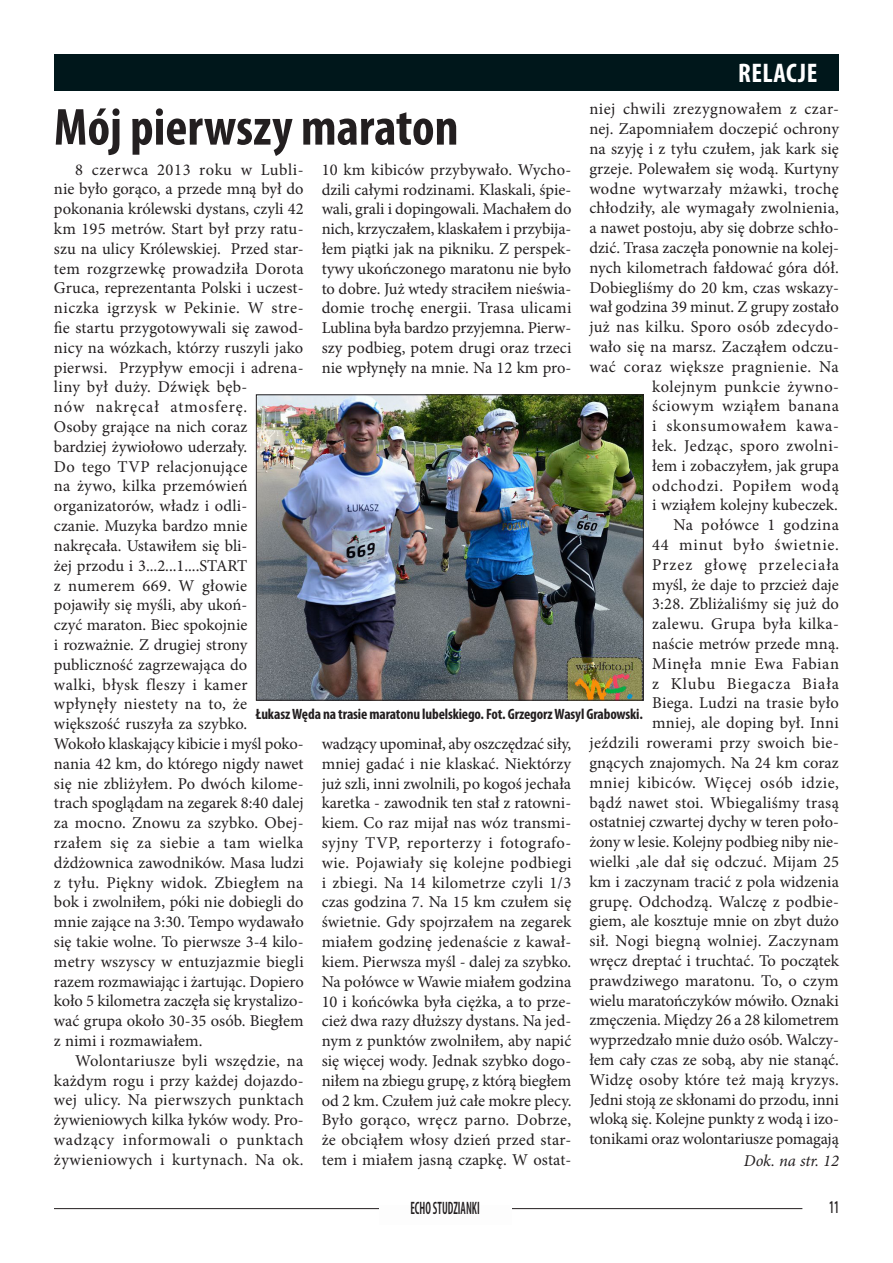
<style>
.page{position:relative;width:893px;height:1263px;background:#fff}
.page>*{position:absolute;margin:0;border:0;box-sizing:border-box;transform-origin:0 0}
.t1{font:700 condensed 52.5px "Myriad Pro";color:#231f20}
.t2{font:700 condensed 27px "Myriad Pro";letter-spacing:.02em;color:#fff}
.t3{font:600 condensed 18px "Myriad Pro";color:#231f20;scale:.67 1}
.t4{font:16.5px/19.8px "Minion Pro";letter-spacing:.005em;color:#231f20;text-align:justify}
.t5{font:italic 16.5px "Minion Pro";letter-spacing:-.01em;color:#231f20}
.t6{font:700 condensed 15px "Myriad Pro";letter-spacing:-.01em;color:#231f20}
</style>
<div class="page">
<hr style="left:54px;top:1208px;width:748px;height:1px;background:#231f20">
<div style="left:379px;top:1205px;width:132px;height:20px;background:#fdfdfd"></div>
<div style="left:54px;top:54px;width:785px;height:36px;background:#00171b"></div>
<img style="left:258px;top:396px;width:384px;height:303px">
<div style="left:256px;top:394px;width:388px;height:307px;border:1px solid #231f20"></div>
<h2 class="t2" style="left:738px;top:56px;width:81px">RELACJE</h2>
<p class="t4" style="left:589px;top:99px;width:251px;text-align:right">niej chwili zrezygnowałem z czar&shy;nej. Zapomniałem doczepić ochrony na szyję i z tyłu czułem, jak kark się grzeje. Polewałem się wodą. Kurtyny wodne wytwarzały mżawki, trochę chłodziły, ale wymagały zwolnienia, a nawet postoju, aby się dobrze schło&shy;dzić. Trasa zaczęła ponownie na kolej&shy;nych kilometrach fałdować góra dół.<br>Dobiegliśmy do 20 km, czas wskazy&shy;wał godzina 39 minut. Z grupy zostało już nas kilku. Sporo osób zdecydo&shy;wało się na marsz. Zacząłem odczu&shy;wać coraz większe pragnienie. Na kolejnym punkcie żywno&shy;ściowym wziąłem banana<br>i skonsumowałem kawa-<br>łek. Jedząc, sporo zwolni-<br>łem i zobaczyłem, jak grupa odchodzi. Popiłem wodą<br>i wziąłem kolejny kubeczek.<br>Na połówce 1 godzina<br>44 minut było świetnie.<br>Przez głowę przeleciała<br>myśl, że daje to przcież daje<br>3:28. Zbliżaliśmy się już do<br>zalewu. Grupa była kilka-<br>naście metrów przede mną.<br>Minęła mnie Ewa Fabian<br>z Klubu Biegacza Biała<br>Biega. Ludzi na trasie było<br>mniej, ale doping był. Inni<br>jeździli rowerami przy swoich bie&shy;gnących znajomych. Na 24 km coraz mniej kibiców. Więcej osób idzie, bądź nawet stoi. Wbiegaliśmy trasą ostatniej czwartej dychy w teren poło&shy;żony w lesie. Kolejny podbieg niby nie&shy;wielki ,ale dał się odczuć. Mijam 25 km i zaczynam tracić z pola widzenia grupę. Odchodzą. Walczę z podbie&shy;giem, ale kosztuje mnie on zbyt dużo sił. Nogi biegną wolniej. Zaczynam wręcz dreptać i truchtać. To początek prawdziwego maratonu. To, o czym wielu maratończyków mówiło. Oznaki zmęczenia. Między 26 a 28 kilometrem wyprzedzało mnie dużo osób. Walczy&shy;łem cały czas ze sobą, aby nie stanąć.<br>Widzę osoby które też mają kryzys.<br>Jedni stoją ze skłonami do przodu, inni wloką się. Kolejne punkty z wodą i izo&shy;tonikami oraz wolontariusze pomagają</p>
<p class="t5" style="left:744px;top:1150px;width:97px">Dok. na str. 12</p>
<h1 class="t1" style="left:54px;top:94px;width:406px">Mój pierwszy maraton</h1>
<p class="t4" style="left:322px;top:160px;width:251px">10 km kibiców przybywało. Wycho&shy;dzili całymi rodzinami. Klaskali, śpie&shy;wali, grali i dopingowali. Machałem do nich, krzyczałem, klaskałem i przybija&shy;łem piątki jak na pikniku. Z perspek&shy;tywy ukończonego maratonu nie było to dobre. Już wtedy straciłem nieświa&shy;domie trochę energii. Trasa ulicami Lublina była bardzo przyjemna. Pierw&shy;szy podbieg, potem drugi oraz trzeci nie wpłynęły na mnie. Na 12 km pro-</p>
<p class="t4" style="left:54px;top:160px;width:251px;text-align:left;text-indent:21px">8 czerwca 2013 roku w Lubli&shy;nie było gorąco, a przede mną był do pokonania królewski dystans, czyli 42 km 195 metrów. Start był przy ratu&shy;szu na ulicy Królewskiej. Przed star&shy;tem rozgrzewkę prowadziła Dorota<br>Gruca, reprezentanta Polski i uczest&shy;niczka igrzysk w Pekinie. W stre&shy;fie startu przygotowywali się zawod&shy;nicy na wózkach, którzy ruszyli jako pierwsi. Przypływ emocji i adrena&shy;liny był duży. Dźwięk bęb-<br>nów nakręcał atmosferę.<br>Osoby grające na nich coraz bardziej żywiołowo uderzały.<br>Do tego TVP relacjonujące<br>na żywo, kilka przemówień organizatorów, władz i odli-<br>czanie. Muzyka bardzo mnie nakręcała. Ustawiłem się bli-<br>żej przodu i 3...2...1....START<br>z numerem 669. W głowie pojawiły się myśli, aby ukoń-<br>czyć maraton. Biec spokojnie<br>i rozważnie. Z drugiej strony publiczność zagrzewająca do<br>walki, błysk fleszy i kamer wpłynęły niestety na to, że większość ruszyła za szybko.<br>Wokoło klaskający kibicie i myśl poko&shy;nania 42 km, do którego nigdy nawet się nie zbliżyłem. Po dwóch kilome&shy;trach spoglądam na zegarek 8:40 dalej za mocno. Znowu za szybko. Obej&shy;rzałem się za siebie a tam wielka dżdżownica zawodników. Masa ludzi z tyłu. Piękny widok. Zbiegłem na bok i zwolniłem, póki nie dobiegli do mnie zające na 3:30. Tempo wydawało się takie wolne. To pierwsze 3-4 kilo&shy;metry wszyscy w entuzjazmie biegli razem rozmawiając i żartując. Dopiero koło 5 kilometra zaczęła się krystalizo&shy;wać grupa około 30-35 osób. Biegłem z nimi i rozmawiałem.</p>
<p class="t4" style="left:54px;top:1051px;width:251px;text-indent:21px">Wolontariusze byli wszędzie, na każdym rogu i przy każdej dojazdo&shy;wej ulicy. Na pierwszych punktach żywieniowych kilka łyków wody. Pro&shy;wadzący informowali o punktach żywieniowych i kurtynach. Na ok.</p>
<p class="t6" style="left:256px;top:704px;width:389px">Łukasz Węda na trasie maratonu lubelskiego. Fot. Grzegorz Wasyl Grabowski.</p>
<p class="t4" style="left:322px;top:734px;width:251px">wadzący upominał, aby oszczędzać siły, mniej gadać i nie klaskać. Niektórzy już szli, inni zwolnili, po kogoś jechała karetka - zawodnik ten stał z ratowni&shy;kiem. Co raz mijał nas wóz transmi&shy;syjny TVP, reporterzy i fotografo&shy;wie. Pojawiały się kolejne podbiegi i zbiegi. Na 14 kilometrze czyli 1/3 czas godzina 7. Na 15 km czułem się świetnie. Gdy spojrzałem na zegarek miałem godzinę jedenaście z kawał&shy;kiem. Pierwsza myśl - dalej za szybko.<br>Na połówce w Wawie miałem godzina 10 i końcówka była ciężka, a to prze&shy;cież dwa razy dłuższy dystans. Na jed&shy;nym z punktów zwolniłem, aby napić się więcej wody. Jednak szybko dogo&shy;niłem na zbiegu grupę, z którą biegłem od 2 km. Czułem już całe mokre plecy.<br>Było gorąco, wręcz parno. Dobrze, że obciąłem włosy dzień przed star&shy;tem i miałem jasną czapkę. W ostat-</p>
<p class="t3" style="left:410px;top:1199px;width:105px">ECHO STUDZIANKI</p>
<p class="t3" style="left:829px;top:1197px;width:16px">11</p>
</div>
